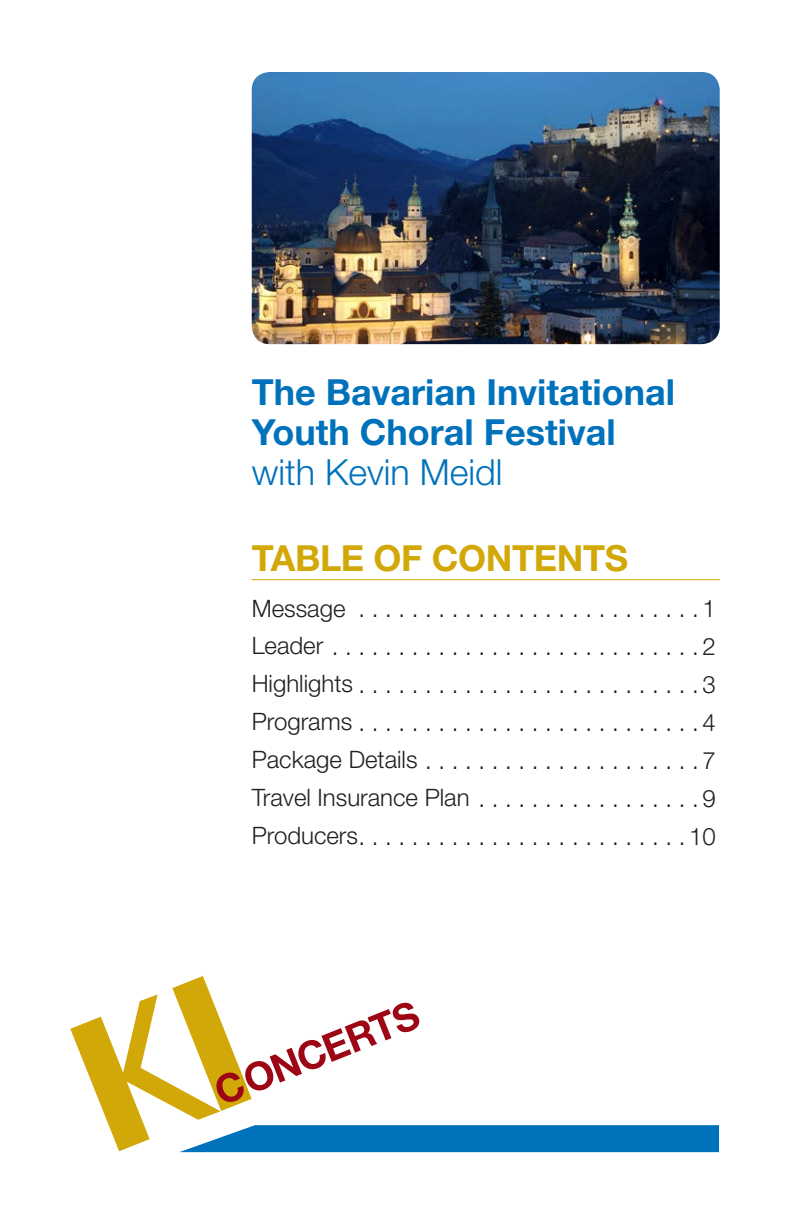
<style>
.page{position:relative;width:792px;height:1224px;background:#fff}
.page>*{position:absolute;margin:0;border:0;box-sizing:border-box;transform-origin:0 0}
.t1{font:700 36px/40px "Helvetica Neue LT Std";color:#0072bc}
.ChapterHead{font:700 36px "Helvetica Neue LT Std";letter-spacing:-.01em;color:#d2a808}
.t2{font:300 36px "Helvetica Neue LT Std";color:#0072bc}
.t3{font:300 24px "Helvetica Neue LT Std";color:#231f20}
</style>
<div class="page">
<hr style="left:252px;top:579px;width:468px;height:1px;background:#d2a808">
<svg style="left:70px;top:976px;width:649px;height:176px"></svg>
<img style="left:252px;top:72px;width:468px;height:272px">
<p class="t1" style="left:252px;top:372px;width:425px">The Bavarian Invitational<br>Youth Choral Festival</p>
<p class="t2" style="left:252px;top:451px;width:252px">with Kevin Meidl</p>
<p class="ChapterHead" style="left:252px;top:536px;width:378px">TABLE OF CONTENTS</p>
<p class="t3" style="left:252px;top:593px;width:465px">Message . . . . . . . . . . . . . . . . . . . . . . . . . 1</p>
<p class="t3" style="left:252px;top:631px;width:465px">Leader . . . . . . . . . . . . . . . . . . . . . . . . . . . 2</p>
<p class="t3" style="left:252px;top:669px;width:465px">Highlights . . . . . . . . . . . . . . . . . . . . . . . . . 3</p>
<p class="t3" style="left:252px;top:707px;width:465px">Programs . . . . . . . . . . . . . . . . . . . . . . . . . 4</p>
<p class="t3" style="left:252px;top:745px;width:465px">Package Details . . . . . . . . . . . . . . . . . . . . 7</p>
<p class="t3" style="left:252px;top:783px;width:465px">Travel Insurance Plan . . . . . . . . . . . . . . . . 9</p>
<p class="t3" style="left:252px;top:821px;width:465px">Producers . . . . . . . . . . . . . . . . . . . . . . . . 10</p>
</div>
